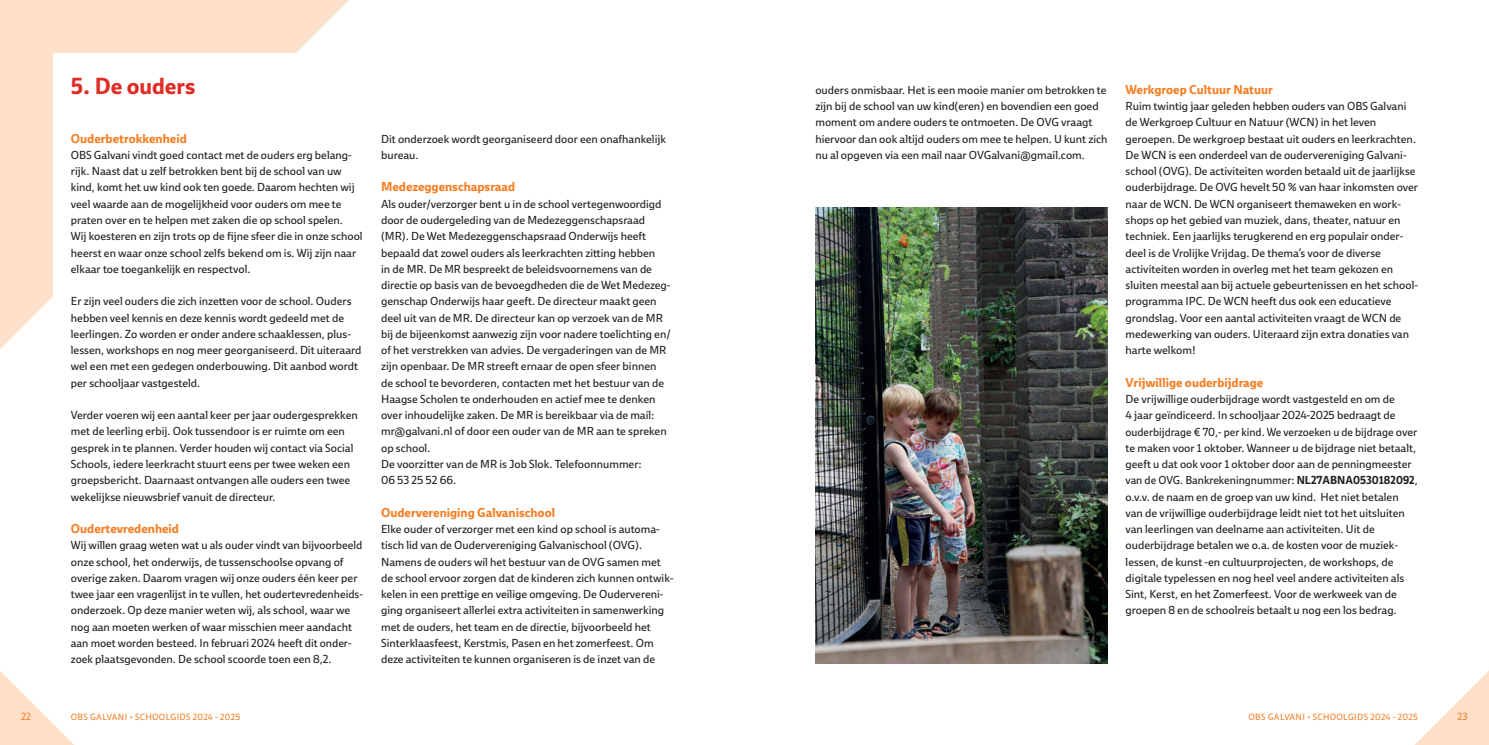
<style>
.page{position:relative;width:1489px;height:745px;background:#fff}
.page>*{position:absolute;margin:0;border:0;box-sizing:border-box;transform-origin:0 0}
.t1{font:700 22.5px "Ebony";color:#e12c26}
.t2{font:700 12.5px "Ebony";color:#f47f26}
.t3{font:11.25px/16.2px "Ebony";color:#231f20}
.t4{font:10px "Ebony";color:#f47f26}
.t5{font:8.75px "Ebony";letter-spacing:.035em;color:#f47f26}
.s1{font-weight:700}
</style>
<div class="page">
<svg style="left:0;top:671px;width:73px;height:73px"></svg>
<svg style="left:1416px;top:672px;width:72px;height:72px"></svg>
<svg style="left:0;top:0;width:349px;height:349px;background:#fee3ce"></svg>
<div style="left:53px;top:53px;width:289px;height:306px;background:#fff"></div>
<img style="left:815px;top:207px;width:292px;height:455px">
<h1 class="t1" style="left:71px;top:71px;width:126px">5. De ouders</h1>
<p class="t3" style="left:815px;top:82px;width:294px">ouders onmisbaar. Het is een mooie manier om betrokken te zijn bij de school van uw kind(eren) en bovendien een goed moment om andere ouders te ontmoeten. De OVG vraagt hiervoor dan ook altijd ouders om mee te helpen. U kunt zich nu al opgeven via een mail naar OVGalvani@gmail.com.</p>
<p class="t2" style="left:1125px;top:81px;width:149px">Werkgroep Cultuur Natuur</p>
<p class="t3" style="left:1125px;top:98px;width:294px">Ruim twintig jaar geleden hebben ouders van OBS Galvani de Werkgroep Cultuur en Natuur (WCN) in het leven geroepen. De werkgroep bestaat uit ouders en leerkrachten.<br>De WCN is een onderdeel van de oudervereniging Galvani&shy;school (OVG). De activiteiten worden betaald uit de jaarlijkse ouderbijdrage. De OVG hevelt 50 % van haar inkomsten over naar de WCN. De WCN organiseert themaweken en work&shy;shops op het gebied van muziek, dans, theater, natuur en techniek. Een jaarlijks terugkerend en erg populair onder&shy;deel is de Vrolijke Vrijdag. De thema’s voor de diverse activiteiten worden in overleg met het team gekozen en sluiten meestal aan bij actuele gebeurtenissen en het school&shy;programma IPC. De WCN heeft dus ook een educatieve grondslag. Voor een aantal activiteiten vraagt de WCN de medewerking van ouders. Uiteraard zijn extra donaties van harte welkom!</p>
<p class="t2" style="left:1125px;top:373px;width:139px">Vrijwillige ouderbijdrage</p>
<p class="t3" style="left:1125px;top:390px;width:294px">De vrijwillige ouderbijdrage wordt vastgesteld en om de<br>4 jaar geïndiceerd. In schooljaar 2024-2025 bedraagt de ouderbijdrage € 70,- per kind. We verzoeken u de bijdrage over te maken voor 1 oktober. Wanneer u de bijdrage niet betaalt, geeft u dat ook voor 1 oktober door aan de penningmeester van de OVG. Bankrekeningnummer: <span class="s1">NL27ABNA0530182092</span>, o.v.v. de naam en de groep van uw kind. Het niet betalen van de vrijwillige ouderbijdrage leidt niet tot het uitsluiten van leerlingen van deelname aan activiteiten. Uit de ouderbijdrage betalen we o.a. de kosten voor de muziek&shy;lessen, de kunst -en cultuurprojecten, de workshops, de digitale typelessen en nog heel veel andere activiteiten als Sint, Kerst, en het Zomerfeest. Voor de werkweek van de groepen 8 en de schoolreis betaalt u nog een los bedrag.</p>
<p class="t2" style="left:71px;top:130px;width:117px">Ouderbetrokkenheid</p>
<p class="t3" style="left:71px;top:147px;width:293px">OBS Galvani vindt goed contact met de ouders erg belang&shy;rijk. Naast dat u zelf betrokken bent bij de school van uw kind, komt het uw kind ook ten goede. Daarom hechten wij veel waarde aan de mogelijkheid voor ouders om mee te praten over en te helpen met zaken die op school spelen.<br>Wij koesteren en zijn trots op de fijne sfeer die in onze school heerst en waar onze school zelfs bekend om is. Wij zijn naar elkaar toe toegankelijk en respectvol.</p>
<p class="t3" style="left:71px;top:293px;width:292px">Er zijn veel ouders die zich inzetten voor de school. Ouders hebben veel kennis en deze kennis wordt gedeeld met de leerlingen. Zo worden er onder andere schaaklessen, plus&shy;lessen, workshops en nog meer georganiseerd. Dit uiteraard wel een met een gedegen onderbouwing. Dit aanbod wordt per schooljaar vastgesteld.</p>
<p class="t3" style="left:71px;top:406px;width:288px">Verder voeren wij een aantal keer per jaar oudergesprekken met de leerling erbij. Ook tussendoor is er ruimte om een gesprek in te plannen. Verder houden wij contact via Social Schools, iedere leerkracht stuurt eens per twee weken een groepsbericht. Daarnaast ontvangen alle ouders een twee wekelijkse nieuwsbrief vanuit de directeur.</p>
<p class="t2" style="left:71px;top:520px;width:110px">Oudertevredenheid</p>
<p class="t3" style="left:71px;top:537px;width:293px">Wij willen graag weten wat u als ouder vindt van bijvoorbeeld onze school, het onderwijs, de tussenschoolse opvang of overige zaken. Daarom vragen wij onze ouders één keer per twee jaar een vragenlijst in te vullen, het oudertevredenheids&shy;onderzoek. Op deze manier weten wij, als school, waar we nog aan moeten werken of waar misschien meer aandacht aan moet worden besteed. In februari 2024 heeft dit onder&shy;zoek plaatsgevonden. De school scoorde toen een 8,2.</p>
<p class="t3" style="left:381px;top:130px;width:286px">Dit onderzoek wordt georganiseerd door een onafhankelijk bureau.</p>
<p class="t2" style="left:381px;top:178px;width:136px">Medezeggenschapsraad</p>
<p class="t3" style="left:381px;top:195px;width:291px">Als ouder/verzorger bent u in de school vertegenwoordigd door de oudergeleding van de Medezeggenschapsraad (MR). De Wet Medezeggenschapsraad Onderwijs heeft bepaald dat zowel ouders als leerkrachten zitting hebben<br>in de MR. De MR bespreekt de beleidsvoornemens van de directie op basis van de bevoegdheden die de Wet Medezeg&shy;genschap Onderwijs haar geeft. De directeur maakt geen deel uit van de MR. De directeur kan op verzoek van de MR bij de bijeenkomst aanwezig zijn voor nadere toelichting en/ of het verstrekken van advies. De vergaderingen van de MR zijn openbaar. De MR streeft ernaar de open sfeer binnen de school te bevorderen, contacten met het bestuur van de Haagse Scholen te onderhouden en actief mee te denken over inhoudelijke zaken. De MR is bereikbaar via de mail: mr@galvani.nl of door een ouder van de MR aan te spreken op school.<br>De voorzitter van de MR is Job Slok. Telefoonnummer:<br>06 53 25 52 66.</p>
<p class="t2" style="left:381px;top:503px;width:175px">Oudervereniging Galvanischool</p>
<p class="t3" style="left:381px;top:520px;width:294px">Elke ouder of verzorger met een kind op school is automa&shy;tisch lid van de Oudervereniging Galvanischool (OVG).<br>Namens de ouders wil het bestuur van de OVG samen met de school ervoor zorgen dat de kinderen zich kunnen ontwik&shy;kelen in een prettige en veilige omgeving. De Oudervereni&shy;ging organiseert allerlei extra activiteiten in samenwerking met de ouders, het team en de directie, bijvoorbeeld het Sinterklaasfeest, Kerstmis, Pasen en het zomerfeest. Om deze activiteiten te kunnen organiseren is de inzet van de</p>
<p class="t4" style="left:21px;top:709px;width:11px">22</p>
<p class="t5" style="left:71px;top:710px;width:171px">OBS GALVANI • SCHOOLGIDS 2024 - 2025</p>
<p class="t5" style="left:1248px;top:710px;width:171px">OBS GALVANI • SCHOOLGIDS 2024 - 2025</p>
<p class="t4" style="left:1457px;top:709px;width:12px">23</p>
</div>
